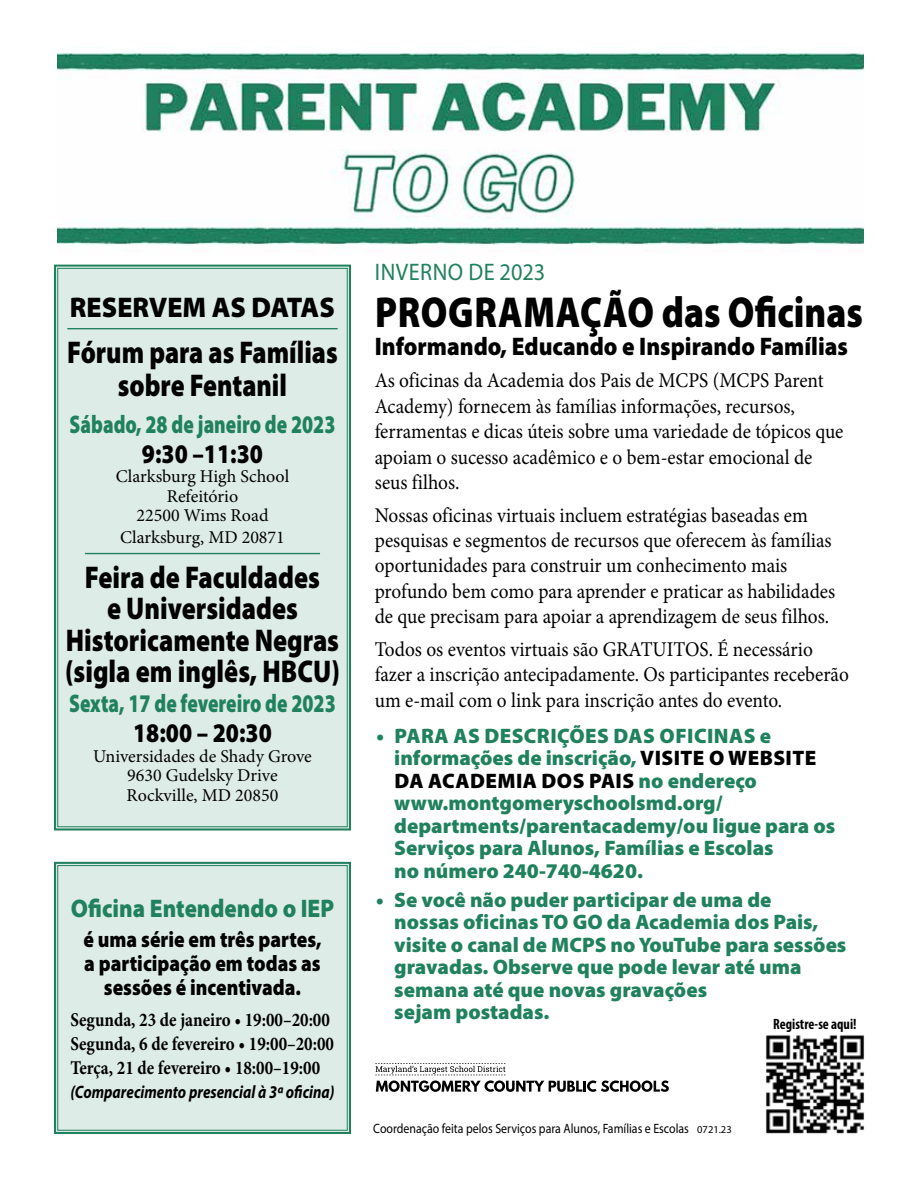
<style>
.page{position:relative;width:918px;height:1188px;background:#fff}
.page>*{position:absolute;margin:0;border:0;box-sizing:border-box;transform-origin:0 0}
.t1{font:900 43.5px "Myriad Pro";letter-spacing:.01em;color:#000;scale:.84 1}
.t2{font:900 31.5px/31.5px "Myriad Pro";color:#000;text-align:center;scale:.83 1}
.t3{font:900 31.5px/33px "Myriad Pro";color:#000;text-align:center;scale:.82 1}
.t4{font:900 semi-expanded 28.5px "Myriad Pro";color:#000;scale:.89 1}
.t5{font:900 27px "Myriad Pro";color:#000;scale:.85 1}
.t6{font:900 25.5px "Myriad Pro";color:#20815e;scale:.76 1}
.t7{font:900 25.5px "Myriad Pro";color:#000;scale:.91 1}
.t8{font:900 semi-expanded 25.5px "Myriad Pro";color:#20815e;scale:.84 1}
.t9{font:24px "Myriad Pro";letter-spacing:.02em;color:#20815e;scale:.93 1}
.t10{font:900 22.5px/24px "Myriad Pro";color:#000;text-align:center;scale:.87 1}
.t11{font:21px/25.5px "Minion Pro";color:#000;scale:.92 1}
.t12{font:900 21px/22.5px "Myriad Pro";color:#20815e}
.t13{font:700 19.5px/24px "Minion Pro";color:#000;scale:.87 1}
.t14{font:18px/19.5px "Minion Pro";color:#000;text-align:center}
.t15{font:italic 700 18px "Myriad Pro";color:#000;scale:.83 1}
.t16{font:700 condensed 15px "Myriad Pro";color:#000;scale:.95 1}
.t17{font:13.5px "Myriad Pro";color:#000;scale:.88 1}
.s1{color:#000}
.s2{font-size:10.5px}
</style>
<div class="page">
<div style="left:54px;top:861px;width:297px;height:273px;background:#deece7"></div>
<div style="left:57px;top:865px;width:291px;height:266px;border:1px solid #20815e"></div>
<div style="left:54px;top:264px;width:297px;height:567px;background:#deece7"></div>
<div style="left:57px;top:268px;width:291px;height:559px;border:1px solid #20815e"></div>
<img style="left:766px;top:1035px;width:98px;height:99px">
<svg style="left:375px;top:1063px;width:294px;height:29px"></svg>
<img style="left:57px;top:52px;width:807px;height:193px">
<h3 class="t4" style="left:70px;top:288px;width:299px">RESERVEM AS DATAS</h3>
<h2 class="t3" style="left:67px;top:335px;width:331px">Fórum para as Famílias sobre Fentanil</h2>
<p class="t6" style="left:70px;top:407px;width:351px">Sábado, 28 de janeiro de 2023</p>
<p class="t5" style="left:142px;top:436px;width:144px">9:30 –11:30</p>
<p class="t14" style="left:116px;top:467px;width:175px">Clarksburg High School<br>Refeitório<br>22500 Wims Road</p>
<p class="t14" style="left:120px;top:528px;width:166px">Clarksburg, MD 20871</p>
<h2 class="t2" style="left:65px;top:560px;width:333px">Feira de Faculdades<br>e Universidades<br>Historicamente Negras (sigla em inglês, HBCU)</h2>
<p class="t6" style="left:69px;top:687px;width:352px">Sexta, 17 de fevereiro de 2023</p>
<p class="t5" style="left:133px;top:715px;width:165px">18:00 – 20:30</p>
<p class="t14" style="left:93px;top:747px;width:220px">Universidades de Shady Grove<br>9630 Gudelsky Drive<br>Rockville, MD 20850</p>
<p class="t8" style="left:71px;top:891px;width:315px">Oficina Entendendo o IEP</p>
<p class="t10" style="left:83px;top:927px;width:275px">é uma série em três partes, a participação em todas as sessões é incentivada.</p>
<p class="t13" style="left:70px;top:1008px;width:305px">Segunda, 23 de janeiro • 19:00–20:00<br>Segunda, 6 de fevereiro • 19:00–20:00<br>Terça, 21 de fevereiro • 18:00–19:00</p>
<p class="t15" style="left:70px;top:1080px;width:320px">(Comparecimento presencial à 3ª oficina)</p>
<p class="t9" style="left:375px;top:257px;width:185px">INVERNO DE 2023</p>
<h1 class="t1" style="left:375px;top:283px;width:582px">PROGRAMAÇÃO das Oficinas</h1>
<p class="t7" style="left:375px;top:329px;width:521px">Informando, Educando e Inspirando Famílias</p>
<p class="t11" style="left:375px;top:368px;width:511px">As oficinas da Academia dos Pais de MCPS (MCPS Parent Academy) fornecem às famílias informações, recursos, ferramentas e dicas úteis sobre uma variedade de tópicos que apoiam o sucesso acadêmico e o bem-estar emocional de seus filhos.</p>
<p class="t11" style="left:375px;top:502px;width:502px">Nossas oficinas virtuais incluem estratégias baseadas em pesquisas e segmentos de recursos que oferecem às famílias oportunidades para construir um conhecimento mais profundo bem como para aprender e praticar as habilidades de que precisam para apoiar a aprendizagem de seus filhos.</p>
<p class="t11" style="left:375px;top:636px;width:517px">Todos os eventos virtuais são GRATUITOS. É necessário fazer a inscrição antecipadamente. Os participantes receberão um e-mail com o link para inscrição antes do evento.</p>
<p class="t12" style="left:394px;top:724px;width:442px;text-indent:-18px">• PARA AS DESCRIÇÕES DAS OFICINAS e informações de inscrição, <span class="s1">VISITE O WEBSITE DA ACADEMIA DOS PAIS</span> no endereço www.montgomeryschoolsmd.org/ departments/parentacademy/ou ligue para os Serviços para Alunos, Famílias e Escolas<br>no número 240-740-4620.</p>
<p class="t12" style="left:394px;top:888px;width:454px;text-indent:-18px">• Se você não puder participar de uma de<br>nossas oficinas TO GO da Academia dos Pais, visite o canal de MCPS no YouTube para sessões gravadas. Observe que pode levar até uma semana até que novas gravações<br>sejam postadas.</p>
<p class="t16" style="left:773px;top:1015px;width:89px">Registre-se aqui!</p>
<p class="t17" style="left:373px;top:1120px;width:409px">Coordenação feita pelos Serviços para Alunos, Famílias e Escolas <span class="s2">0721.23</span></p>
</div>
